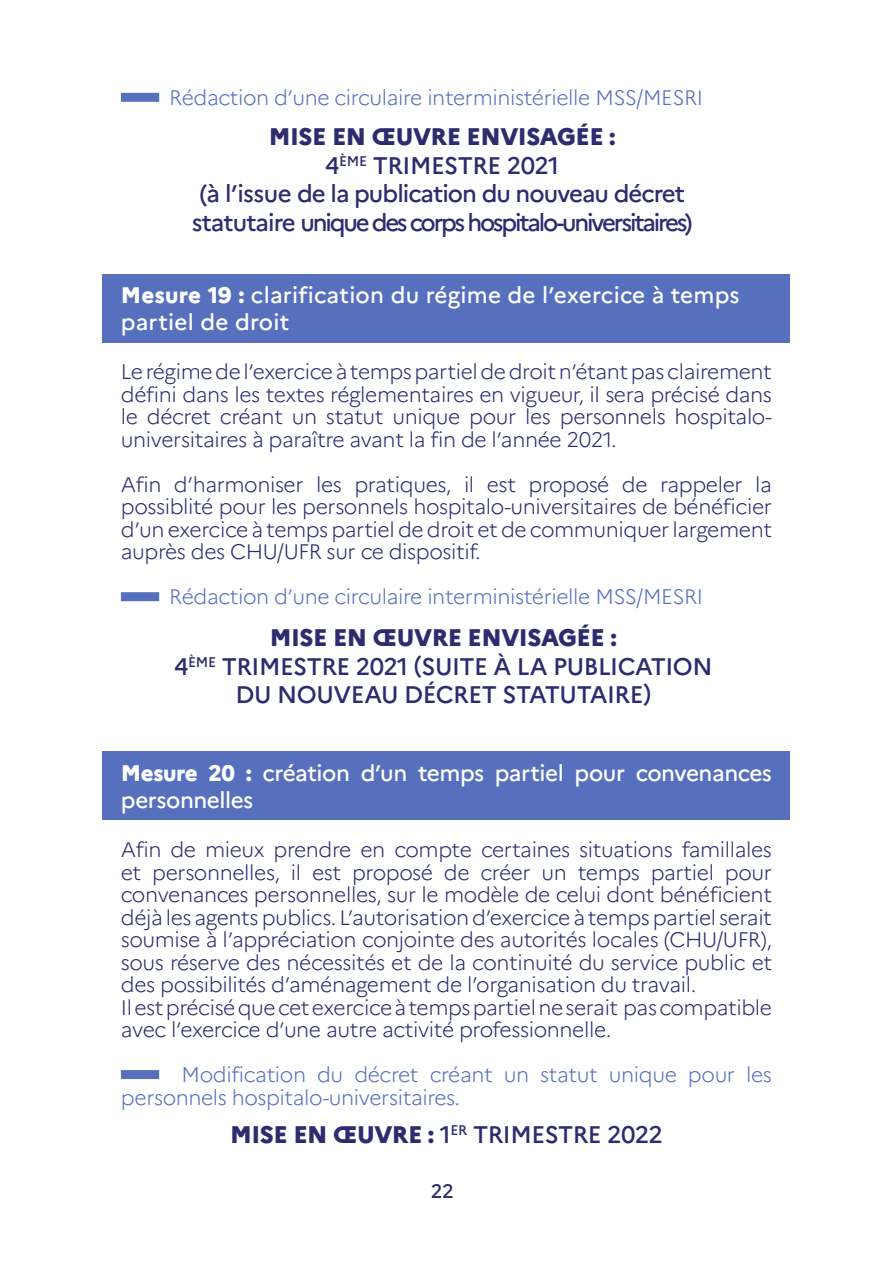
<style>
.page{position:relative;width:893px;height:1263px;background:#fff}
.page>*{position:absolute;margin:0;border:0;box-sizing:border-box;transform-origin:0 0}
.t1{font:500 24px/28.5px "Marianne";letter-spacing:-.035em;color:#2d2c6f;text-align:center}
.t2{font:500 22.5px/27px "Marianne";letter-spacing:.01em;color:#fff}
.t3{font:500 22.5px/27px "Marianne";letter-spacing:-.01em;color:#fff}
.t4{font:300 21px/22.5px "Marianne";letter-spacing:-.02em;color:#2d2c6f;text-align:justify}
.t5{font:300 21px/22.5px "Marianne";letter-spacing:-.02em;color:#5770be}
.t6{font:500 19.5px "Marianne";color:#2d2c6f}
.s1{font-weight:800}
</style>
<div class="page">
<div style="left:103px;top:274px;width:687px;height:69px;background:#5770be"></div>
<div style="left:121px;top:592px;width:38px;height:9px;background:#5770be"></div>
<div style="left:103px;top:750px;width:687px;height:69px;background:#5770be"></div>
<div style="left:121px;top:1070px;width:38px;height:9px;background:#5770be"></div>
<div style="left:121px;top:93px;width:38px;height:9px;background:#5770be"></div>
<p class="t5" style="left:169px;top:86px;width:535px">Rédaction d’une circulaire interministérielle MSS/MESRI</p>
<p class="t1" style="left:192px;top:123px;width:502px"><span class="s1">MISE EN ŒUVRE ENVISAGÉE :<br></span>4<sup>ÈME</sup> TRIMESTRE 2021<br>(à l’issue de la publication du nouveau décret statutaire unique des corps hospitalo-universitaires)</p>
<p class="t2" style="left:121px;top:281px;width:620px"><span class="s1">Mesure 19 :</span> clarification du régime de l’exercice à temps partiel de droit</p>
<p class="t4" style="left:121px;top:361px;width:653px">Le régime de l’exercice à temps partiel de droit n’étant pas clairement défini dans les textes réglementaires en vigueur, il sera précisé dans le décret créant un statut unique pour les personnels hospitalo&shy;universitaires à paraître avant la fin de l’année 2021.</p>
<p class="t4" style="left:121px;top:473px;width:653px">Afin d’harmoniser les pratiques, il est proposé de rappeler la possiblité pour les personnels hospitalo-universitaires de bénéficier d’un exercice à temps partiel de droit et de communiquer largement auprès des CHU/UFR sur ce dispositif.</p>
<p class="t5" style="left:169px;top:586px;width:535px">Rédaction d’une circulaire interministérielle MSS/MESRI</p>
<p class="t1" style="left:174px;top:623px;width:540px"><span class="s1">MISE EN ŒUVRE ENVISAGÉE :<br></span>4<sup>ÈME</sup> TRIMESTRE 2021 (SUITE À LA PUBLICATION<br>DU NOUVEAU DÉCRET STATUTAIRE)</p>
<p class="t3" style="left:121px;top:759px;width:653px"><span class="s1">Mesure 20 :</span> création d’un temps partiel pour convenances personnelles</p>
<p class="t4" style="left:121px;top:838px;width:653px;text-align:left">Afin de mieux prendre en compte certaines situations famillales et personnelles, il est proposé de créer un temps partiel pour convenances personnelles, sur le modèle de celui dont bénéficient déjà les agents publics. L’autorisation d’exercice à temps partiel serait soumise à l’appréciation conjointe des autorités locales (CHU/UFR), sous réserve des nécessités et de la continuité du service public et des possibilités d’aménagement de l’organisation du travail.<br>Il est précisé que cet exercice à temps partiel ne serait pas compatible avec l’exercice d’une autre activité professionnelle.</p>
<p class="t5" style="left:121px;top:1063px;width:653px;text-indent:61px">Modification du décret créant un statut unique pour les personnels hospitalo-universitaires.</p>
<p class="t1" style="left:230px;top:1120px;width:434px"><span class="s1">MISE EN ŒUVRE :</span> 1<sup>ER</sup> TRIMESTRE 2022</p>
<p class="t6" style="left:431px;top:1179px;width:24px">22</p>
</div>
